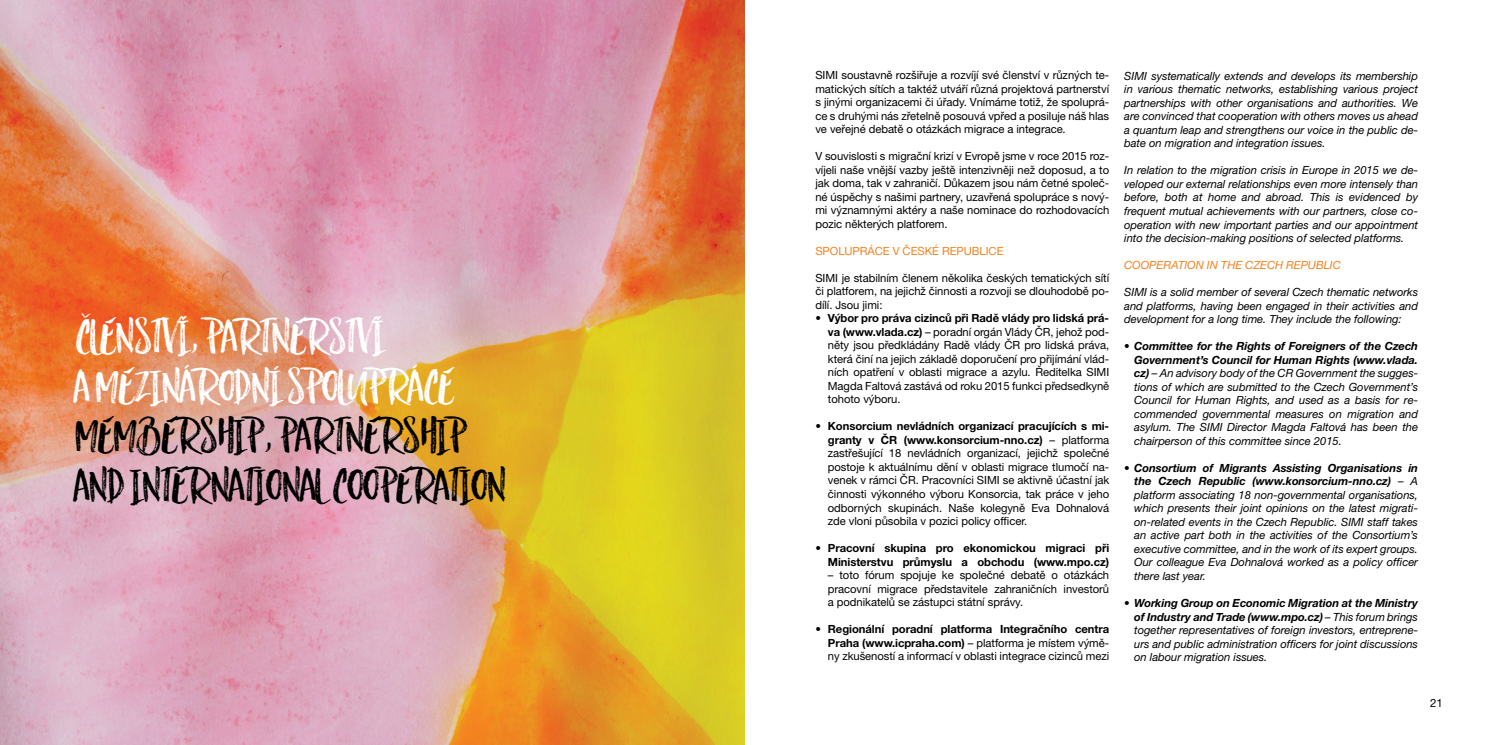
<style>
.page{position:relative;width:1489px;height:745px;background:#fff}
.page>*{position:absolute;margin:0;border:0;box-sizing:border-box;transform-origin:0 0}
.t1{font:41.25px/49.5px "Hello Lucky";letter-spacing:-.005em;color:#000}
.t2{font:41.25px/49.5px "Hello Lucky";letter-spacing:-.005em;color:#fff}
.t3{font:11.38px "Helvetica Neue LT Pro";color:#000}
.t4{font:italic 11.25px/13.5px "Helvetica Neue CE";letter-spacing:-.005em;color:#000;text-align:justify}
.t5{font:11.25px/13.5px "Helvetica Neue LT Pro";letter-spacing:-.005em;color:#000;text-align:justify}
.t6{font:700 11.25px/13.5px "Helvetica Neue LT Pro";letter-spacing:-.005em;color:#000;text-align:right}
.t7{font:italic 11.25px "Helvetica Neue CE";letter-spacing:-.005em;color:#f58220}
.t8{font:11.25px "Helvetica Neue LT Pro";letter-spacing:-.005em;color:#f58220}
.s1{font-weight:700}
.s2{font-weight:400}
.s3{font-family:"Helvetica Neue LT Pro";font-style:normal}
</style>
<div class="page">
<img style="left:0;top:0;width:744px;height:744px">
<h1 class="t2" style="left:75px;top:314px;width:365px">ČLENSTVÍ, PARTNERSTVÍ<br>A MEZINÁRODNÍ SPOLUPRÁCE</h1>
<h1 class="t1" style="left:75px;top:413px;width:415px">ME MBERSHIP, PARTNERSHIP<br>AN D INTERNATIONA L COOPERATION</h1>
<p class="t5" style="left:815px;top:68px;width:296px">SIMI soustavně rozšiřuje a rozvíjí své členství v různých te&shy;matických sítích a taktéž utváří různá projektová partnerství s jinými organizacemi či úřady. Vnímáme totiž, že spoluprá&shy;ce s druhými nás zřetelně posouvá vpřed a posiluje náš hlas ve veřejné debatě o otázkách migrace a integrace.</p>
<p class="t5" style="left:815px;top:149px;width:295px">V souvislosti s migrační krizí v Evropě jsme v roce 2015 roz&shy;víjeli naše vnější vazby ještě intenzivněji než doposud, a to jak doma, tak v zahraničí. Důkazem jsou nám četné společ&shy;né úspěchy s našimi partnery, uzavřená spolupráce s nový&shy;mi významnými aktéry a naše nominace do rozhodovacích pozic některých platforem.</p>
<p class="t8" style="left:815px;top:243px;width:16px">Spol</p>
<p class="t8" style="left:844px;top:243px;width:74px">upráce v Česk</p>
<p class="t8" style="left:932px;top:243px;width:72px">é republice</p>
<p class="t5" style="left:815px;top:270px;width:296px">SIMI je stabilním členem několika českých tematických sítí či platforem, na jejichž činnosti a rozvoji se dlouhodobě po&shy;dílí. Jsou jimi:</p>
<p class="t5" style="left:827px;top:311px;width:283px;text-indent:-12px">• <span class="s1">Výbor pro práva cizinců při Radě vlády pro lidská prá&shy;va (www.vlada.cz)</span> – poradní orgán Vlády ČR, jehož pod&shy;něty jsou předkládány Radě vlády ČR pro lidská práva, která činí na jejich základě doporučení pro přijímání vlád&shy;ních opatření v oblasti migrace a azylu. Ředitelka SIMI Magda Faltová zastává od roku 2015 funkci předsedkyně tohoto výboru.</p>
<p class="t5" style="left:827px;top:419px;width:283px;text-indent:-12px">• <span class="s1">Konsorcium nevládních organizací pracujících s mi&shy;granty v ČR (www.konsorcium-nno.cz)</span> – platforma zastřešující 18 nevládních organizací, jejichž společné postoje k aktuálnímu dění v oblasti migrace tlumočí na&shy;venek v rámci ČR. Pracovníci SIMI se aktivně účastní jak činnosti výkonného výboru Konsorcia, tak práce v jeho odborných skupinách. Naše kolegyně Eva Dohnalová zde vloni působila v pozici policy officer.</p>
<p class="t6" style="left:815px;top:540px;width:295px"><span class="s2">•</span> Pracovní skupina pro ekonomickou migraci při<br>Ministerstvu průmyslu a obchodu (www.mpo.cz)</p>
<p class="t5" style="left:827px;top:567px;width:283px">– toto fórum spojuje ke společné debatě o otázkách pracovní migrace představitele zahraničních investorů a podnikatelů se zástupci státní správy.</p>
<p class="t5" style="left:827px;top:621px;width:283px;text-indent:-12px">• <span class="s1">Regionální poradní platforma Integračního centra Praha (www.icpraha.com)</span> – platforma je místem výmě&shy;ny zkušeností a informací v oblasti integrace cizinců mezi</p>
<p class="t4" style="left:1124px;top:69px;width:295px">SIMI systematically extends and develops its membership in various thematic networks, establishing various project partnerships with other organisations and authorities. We are convinced that cooperation with others moves us ahead a quantum leap and strengthens our voice in the public de&shy;bate on migration and integration issues.</p>
<p class="t4" style="left:1124px;top:164px;width:295px">In relation to the migration crisis in Europe in 2015 we de&shy;veloped our external relationships even more intensely than before, both at home and abroad. This is evidenced by frequent mutual achievements with our partners, close co&shy;operation with new important parties and our appointment into the decision-making positions of selected platforms.</p>
<p class="t7" style="left:1124px;top:258px;width:33px">Cooperati</p>
<p class="t7" style="left:1187px;top:258px;width:42px">onin the</p>
<p class="t7" style="left:1245px;top:258px;width:24px">Czech</p>
<p class="t7" style="left:1286px;top:258px;width:16px">Republic</p>
<p class="t4" style="left:1124px;top:285px;width:295px">SIMI is a solid member of several Czech thematic networks and platforms, having been engaged in their activities and development for a long time. They include the following:</p>
<p class="t4" style="left:1134px;top:339px;width:285px;text-indent:-10px"><span class="s3">•</span> <span class="s1">Committee for the Rights of Foreigners of the Czech Government’s Council for Human Rights (www.vlada. cz)</span> – An advisory body of the CR Government the sugges&shy;tions of which are submitted to the Czech Government’s Council for Human Rights, and used as a basis for re&shy;commended governmental measures on migration and asylum. The SIMI Director Magda Faltová has been the chairperson of this committee since 2015.</p>
<p class="t4" style="left:1134px;top:461px;width:285px;text-indent:-10px"><span class="s3">•</span> <span class="s1">Consortium of Migrants Assisting Organisations in the Czech Republic (www.konsorcium-nno.cz)</span> – A platform associating 18 non-governmental organisations, which presents their joint opinions on the latest migrati&shy;on-related events in the Czech Republic. SIMI staff takes an active part both in the activities of the Consortium’s executive committee, and in the work of its expert groups.<br>Our colleague Eva Dohnalová worked as a policy officer there last year.</p>
<p class="t4" style="left:1134px;top:596px;width:285px;text-indent:-10px"><span class="s3">•</span> <span class="s1">Working Group on Economic Migration at the Ministry of Industry and Trade (www.mpo.cz)</span> – This forum brings together representatives of foreign investors, entreprene&shy;urs and public administration officers for joint discussions on labour migration issues.</p>
<p class="t3" style="left:1429px;top:695px;width:14px">21</p>
</div>
